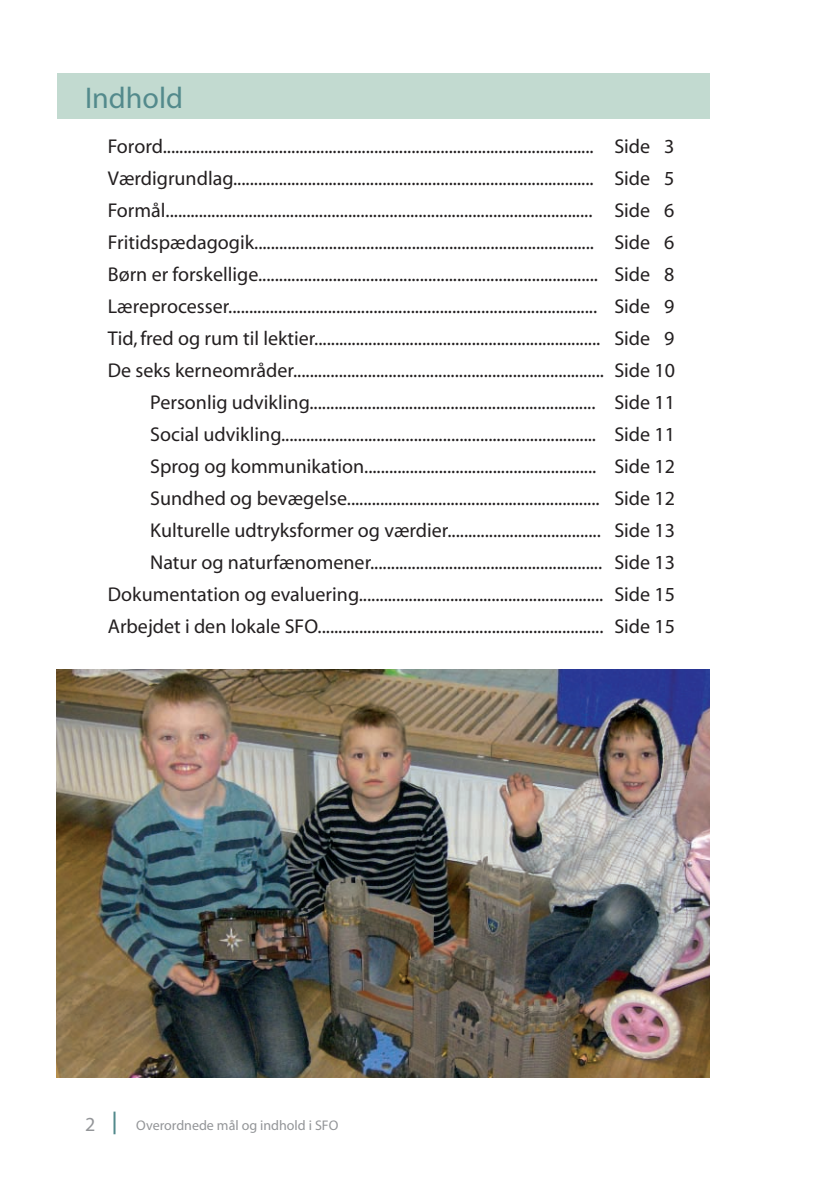
<style>
.page{position:relative;width:840px;height:1191px;background:#fff}
.page>*{position:absolute;margin:0;border:0;box-sizing:border-box;transform-origin:0 0}
.t1{font:30px "Myriad";color:#538a8c}
.t2{font:20px/32px "Myriad";color:#231f20;text-align:right}
.t3{font:20px "Myriad";color:#939598}
.t4{font:14px "Myriad";color:#939598}
</style>
<div class="page">
<div style="left:57px;top:74px;width:652px;height:45px;background:#c2dad0"></div>
<hr style="left:113px;top:1111px;width:2px;height:23px;background:#538a8c">
<img style="left:57px;top:669px;width:652px;height:408px">
<h1 class="t1" style="left:85px;top:83px;width:99px">Indhold</h1>
<p class="t2" style="left:108px;top:131px;width:568px">Forord........................................................................................................ Side 3<br>Værdigrundlag....................................................................................... Side 5<br>Formål....................................................................................................... Side 6<br>Fritidspædagogik.................................................................................. Side 6<br>Børn er forskellige.................................................................................. Side 8<br>Læreprocesser......................................................................................... Side 9<br>Tid, fred og rum til lektier..................................................................... Side 9<br>De seks kerneområder........................................................................... Side 10<br>Personlig udvikling..................................................................... Side 11<br>Social udvikling............................................................................ Side 11<br>Sprog og kommunikation........................................................ Side 12<br>Sundhed og bevægelse............................................................. Side 12<br>Kulturelle udtryksformer og værdier..................................... Side 13<br>Natur og naturfænomener........................................................ Side 13<br>Dokumentation og evaluering........................................................... Side 15<br>Arbejdet i den lokale SFO..................................................................... Side 15</p>
<p class="t3" style="left:85px;top:1114px;width:12px">2</p>
<p class="t4" style="left:136px;top:1118px;width:203px">Overordnede mål og indhold i SFO</p>
</div>
